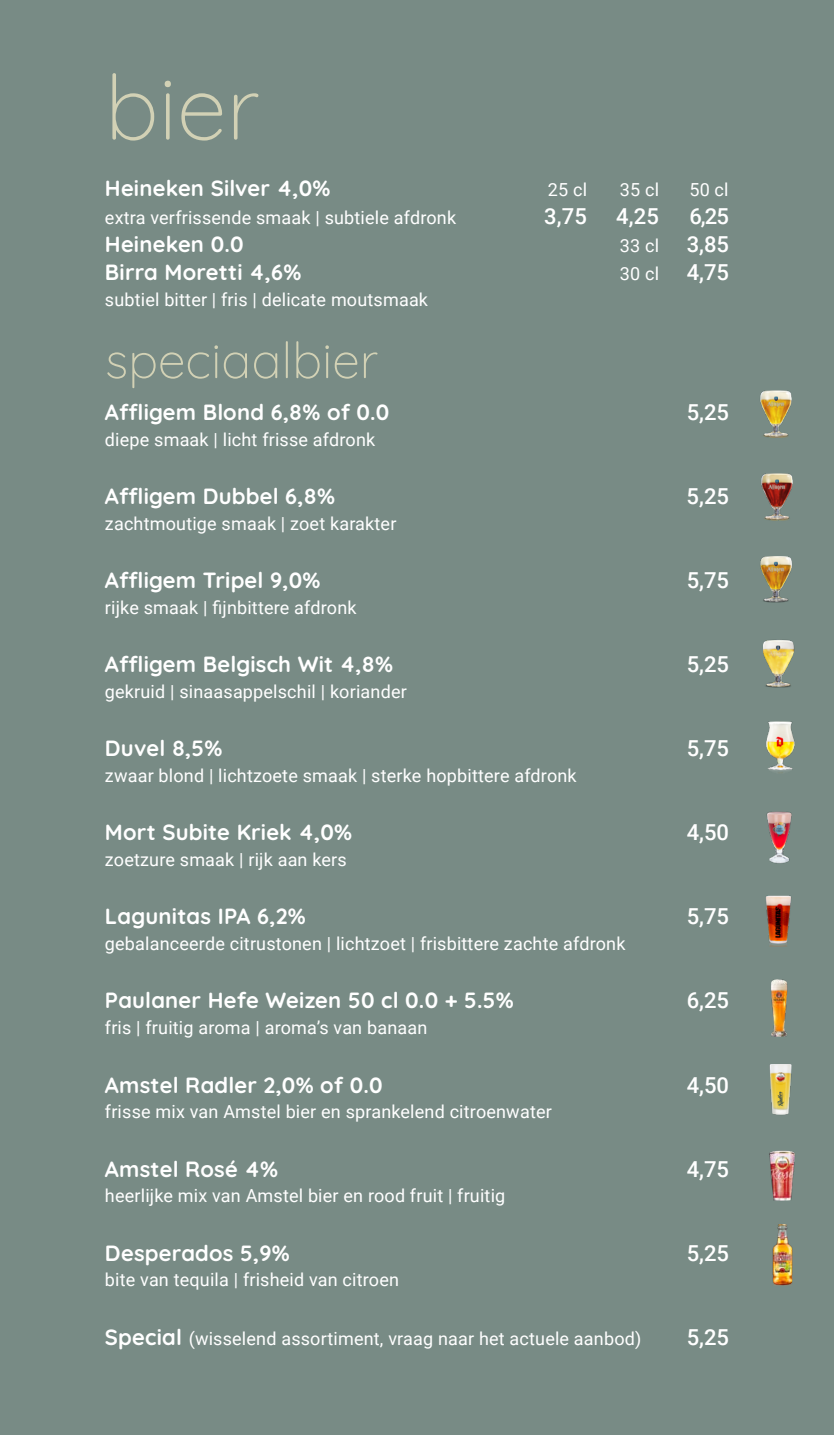
<style>
.page{position:relative;width:834px;height:1435px;background:#fff}
.page>*{position:absolute;margin:0;border:0;box-sizing:border-box;transform-origin:0 0}
.t1{font:300 90px "Quicksand";color:#d2d1b5}
.t2{font:300 50px "Quicksand";color:#d2d1b5}
.t3{font:700 22px "Quicksand";letter-spacing:.01em;color:#fff}
.t4{font:500 22px "Roboto";color:#fff}
.t5{font:18px "Roboto";letter-spacing:.01em;color:#fff}
.s1{font-weight:500;font-size:22px}
.s2{font-family:"Quicksand";font-weight:700;font-size:22px}
</style>
<div class="page">
<div style="left:0;top:0;width:833px;height:1434px;background:#788b85"></div>
<img style="left:760px;top:390px;width:32px;height:48px">
<img style="left:766px;top:811px;width:26px;height:52px">
<img style="left:766px;top:721px;width:29px;height:50px">
<img style="left:763px;top:640px;width:32px;height:47px">
<img style="left:766px;top:895px;width:25px;height:51px">
<img style="left:761px;top:473px;width:32px;height:48px">
<img style="left:760px;top:556px;width:32px;height:47px">
<img style="left:769px;top:1064px;width:23px;height:51px">
<img style="left:769px;top:1150px;width:25px;height:51px">
<img style="left:771px;top:979px;width:17px;height:57px">
<img style="left:772px;top:1224px;width:21px;height:61px">
<h1 class="t1" style="left:105px;top:38px;width:156px">bier</h1>
<p class="t3" style="left:105px;top:171px;width:227px">Heineken Silver 4,0%</p>
<p class="t5" style="left:548px;top:177px;width:41px">25 cl</p>
<p class="t5" style="left:620px;top:177px;width:41px">35 cl</p>
<p class="t5" style="left:689px;top:177px;width:41px">50 cl</p>
<p class="t5" style="left:105px;top:205px;width:352px">extra verfrissende smaak | subtiele afdronk</p>
<p class="t4" style="left:544px;top:201px;width:44px">3,75</p>
<p class="t4" style="left:616px;top:201px;width:44px">4,25</p>
<p class="t4" style="left:689px;top:201px;width:41px">6,25</p>
<p class="t3" style="left:105px;top:227px;width:140px">Heineken 0.0</p>
<p class="t5" style="left:620px;top:233px;width:110px">33 cl <span class="s1">3,85</span></p>
<p class="t3" style="left:105px;top:255px;width:198px">Birra Moretti 4,6%</p>
<p class="t5" style="left:620px;top:261px;width:110px">30 cl <span class="s1">4,75</span></p>
<p class="t5" style="left:105px;top:286px;width:324px">subtiel bitter | fris | delicate moutsmaak</p>
<h2 class="t2" style="left:105px;top:321px;width:274px">speciaalbier</h2>
<p class="t3" style="left:105px;top:395px;width:286px">Affligem Blond 6,8% of 0.0</p>
<p class="t4" style="left:686px;top:397px;width:44px">5,25</p>
<p class="t5" style="left:105px;top:426px;width:272px">diepe smaak | licht frisse afdronk</p>
<p class="t3" style="left:105px;top:479px;width:231px">Affligem Dubbel 6,8%</p>
<p class="t4" style="left:686px;top:481px;width:44px">5,25</p>
<p class="t5" style="left:105px;top:510px;width:293px">zachtmoutige smaak | zoet karakter</p>
<p class="t3" style="left:105px;top:563px;width:217px">Affligem Tripel 9,0%</p>
<p class="t4" style="left:686px;top:565px;width:44px">5,75</p>
<p class="t5" style="left:105px;top:594px;width:253px">rijke smaak | fijnbittere afdronk</p>
<p class="t3" style="left:105px;top:647px;width:289px">Affligem Belgisch Wit 4,8%</p>
<p class="t4" style="left:686px;top:649px;width:44px">5,25</p>
<p class="t5" style="left:105px;top:678px;width:303px">gekruid | sinaasappelschil | koriander</p>
<p class="t3" style="left:105px;top:731px;width:119px">Duvel 8,5%</p>
<p class="t4" style="left:686px;top:733px;width:44px">5,75</p>
<p class="t5" style="left:105px;top:762px;width:473px">zwaar blond | lichtzoete smaak | sterke hopbittere afdronk</p>
<p class="t3" style="left:105px;top:815px;width:249px">Mort Subite Kriek 4,0%</p>
<p class="t4" style="left:686px;top:817px;width:44px">4,50</p>
<p class="t5" style="left:105px;top:846px;width:243px">zoetzure smaak | rijk aan kers</p>
<p class="t3" style="left:105px;top:899px;width:202px">Lagunitas IPA 6,2%</p>
<p class="t4" style="left:686px;top:901px;width:44px">5,75</p>
<p class="t5" style="left:105px;top:930px;width:522px">gebalanceerde citrustonen | lichtzoet | frisbittere zachte afdronk</p>
<p class="t3" style="left:105px;top:983px;width:410px">Paulaner Hefe Weizen 50 cl 0.0 + 5.5%</p>
<p class="t4" style="left:686px;top:985px;width:44px">6,25</p>
<p class="t5" style="left:105px;top:1014px;width:324px">fris | fruitig aroma | aroma’s van banaan</p>
<p class="t3" style="left:105px;top:1067px;width:279px">Amstel Radler 2,0% of 0.0</p>
<p class="t4" style="left:686px;top:1069px;width:44px">4,50</p>
<p class="t5" style="left:105px;top:1098px;width:448px">frisse mix van Amstel bier en sprankelend citroenwater</p>
<p class="t3" style="left:105px;top:1151px;width:175px">Amstel Rosé 4%</p>
<p class="t4" style="left:686px;top:1153px;width:44px">4,75</p>
<p class="t5" style="left:105px;top:1182px;width:402px">heerlijke mix van Amstel bier en rood fruit | fruitig</p>
<p class="t3" style="left:105px;top:1235px;width:186px">Desperados 5,9%</p>
<p class="t4" style="left:686px;top:1237px;width:44px">5,25</p>
<p class="t5" style="left:105px;top:1266px;width:295px">bite van tequila | frisheid van citroen</p>
<p class="t5" style="left:105px;top:1325px;width:538px"><span class="s2">Special</span> (wisselend assortiment, vraag naar het actuele aanbod)</p>
<p class="t4" style="left:686px;top:1321px;width:44px">5,25</p>
</div>
